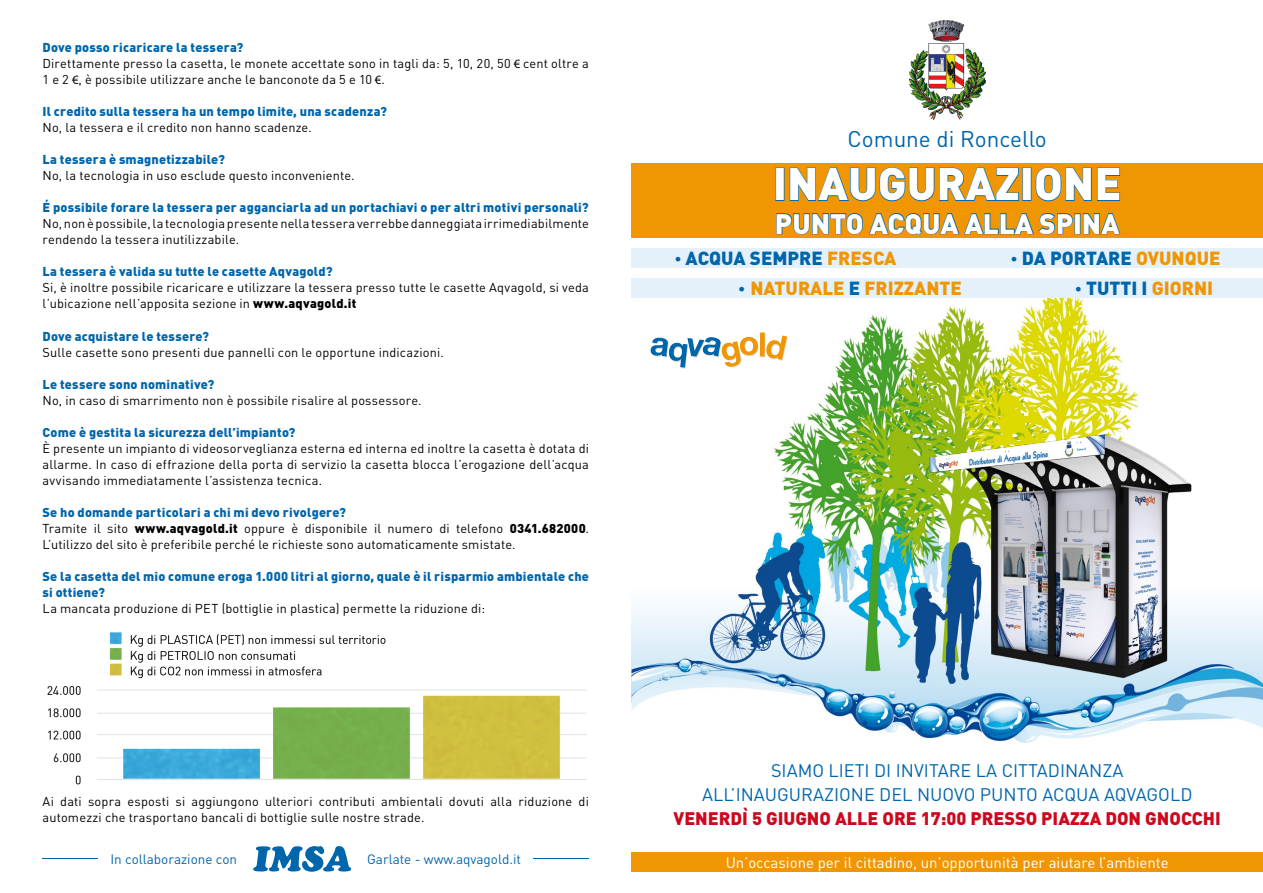
<style>
.page{position:relative;width:1263px;height:893px;background:#fff}
.page>*{position:absolute;margin:0;border:0;box-sizing:border-box;transform-origin:0 0}
.t1{font:900 45px "DIN";color:#fff}
.t2{font:900 27.75px "DIN";color:#fff}
.t3{font:22.5px "DIN";color:#0066ac}
.t4{font:900 18.75px "DIN";color:#0066ac}
.t5{font:900 18.75px "DIN";color:#f19603}
.t6{font:18px/24px "DIN";color:#0066ac;text-align:center}
.t7{font:900 18px "DIN";color:#cd071e}
.t8{font:15px "DIN";color:#fff}
.t9{font:13.5px "DIN";color:#0066ac}
.t10{font:12.75px/16px "DIN";letter-spacing:.015em;color:#000}
.t11{font:900 12.75px/16px "DIN";letter-spacing:.015em;color:#0066ac}
.s1{font-weight:900;color:#0066ac}
.s2{font-family:"Myriad Pro"}
.s3{font-weight:900}
.s4{font-family:"Webly Sleek UI Semilight";font-weight:400;font-style:italic}
.s5{color:#f19603}
.s6{font-family:"Webly Sleek UI Semilight";font-weight:400;font-style:italic;color:#0066ac}
.s7{color:#0066ac}
</style>
<div class="page">
<img style="left:631px;top:298px;width:632px;height:445px">
<img style="left:927px;top:432px;width:266px;height:247px">
<img style="left:909px;top:21px;width:76px;height:99px">
<div style="left:631px;top:164px;width:632px;height:74px;background:#f19603"></div>
<div style="left:775px;top:168px;width:9px;height:33px;border:1px solid #0066ac"></div>
<svg style="left:789px;top:167px;width:230px;height:35px"></svg>
<div style="left:1022px;top:168px;width:9px;height:33px;border:1px solid #0066ac"></div>
<svg style="left:1035px;top:167px;width:85px;height:35px"></svg>
<svg style="left:776px;top:213px;width:297px;height:23px"></svg>
<svg style="left:1083px;top:213px;width:38px;height:22px"></svg>
<div style="left:631px;top:249px;width:632px;height:19px;background:#e4f0fa"></div>
<div style="left:631px;top:279px;width:632px;height:19px;background:#e4f0fa"></div>
<div style="left:760px;top:334px;width:5px;height:24px;background:#e5c185"></div>
<svg style="left:650px;top:337px;width:108px;height:32px"></svg>
<div style="left:760px;top:332px;width:5px;height:24px;background:#f19603"></div>
<svg style="left:766px;top:335px;width:22px;height:26px"></svg>
<div style="left:631px;top:853px;width:632px;height:19px;background:#f19603"></div>
<svg style="left:253px;top:846px;width:98px;height:26px"></svg>
<hr style="left:43px;top:858px;width:55px;height:1px;background:#0066ac">
<hr style="left:534px;top:858px;width:55px;height:1px;background:#0066ac">
<img style="left:47px;top:632px;width:540px;height:153px">
<p class="t10" style="left:43px;top:39px;width:548px"><span class="s1">Dove posso ricaricare la tessera?<br></span>Direttamente presso la casetta, le monete accettate sono in tagli da: 5, 10, 20, 50 <span class="s2">€</span> cent oltre a<br>1 e 2 <span class="s2">€</span>, è possibile utilizzare anche le banconote da 5 e 10 <span class="s2">€</span>.</p>
<p class="t11" style="left:43px;top:102px;width:346px">Il credito sulla tessera ha un tempo limite, una scadenza?</p>
<p class="t10" style="left:43px;top:119px;width:271px">No, la tessera e il credito non hanno scadenze.</p>
<p class="t11" style="left:43px;top:151px;width:184px">La tessera è smagnetizzabile?</p>
<p class="t10" style="left:43px;top:167px;width:314px">No, la tecnologia in uso esclude questo inconveniente.</p>
<p class="t11" style="left:43px;top:199px;width:548px">É possibile forare la tessera per agganciarla ad un portachiavi o per altri motivi personali?</p>
<p class="t10" style="left:43px;top:215px;width:548px">No, non è possibile, la tecnologia presente nella tessera verrebbe danneggiata irrimediabilmente rendendo la tessera inutilizzabile.</p>
<p class="t11" style="left:43px;top:263px;width:292px">La tessera è valida su tutte le casette Aqvagold?</p>
<p class="t10" style="left:43px;top:280px;width:548px">Si, è inoltre possibile ricaricare e utilizzare la tessera presso tutte le casette Aqvagold, si veda l’ubicazione nell’apposita sezione in <span class="s3">www.aqvagold.it</span></p>
<p class="t11" style="left:43px;top:327px;width:168px">Dove acquistare le tessere?</p>
<p class="t10" style="left:43px;top:344px;width:403px">Sulle casette sono presenti due pannelli con le opportune indicazioni.</p>
<p class="t11" style="left:43px;top:375px;width:173px">Le tessere sono nominative?</p>
<p class="t10" style="left:43px;top:392px;width:381px">No, in caso di smarrimento non è possibile risalire al possessore.</p>
<p class="t11" style="left:43px;top:424px;width:254px">Come è gestita la sicurezza dell’impianto?</p>
<p class="t10" style="left:43px;top:440px;width:548px;text-align:justify">È presente un impianto di videosorveglianza esterna ed interna ed inoltre la casetta è dotata di allarme. In caso di effrazione della porta di servizio la casetta blocca l’erogazione dell’acqua avvisando immediatamente l’assistenza tecnica.</p>
<p class="t10" style="left:43px;top:504px;width:548px"><span class="s1">Se ho domande particolari a chi mi devo rivolgere?<br></span>Tramite il sito <span class="s3">www.aqvagold.it</span> oppure è disponibile il numero di telefono <span class="s3">0341.682000</span>.<br>L’utilizzo del sito è preferibile perché le richieste sono automaticamente smistate.</p>
<p class="t11" style="left:43px;top:568px;width:548px">Se la casetta del mio comune eroga 1.000 litri al giorno, quale è il risparmio ambientale che si ottiene?</p>
<p class="t10" style="left:43px;top:601px;width:444px">La mancata produzione di PET (bottiglie in plastica) permette la riduzione di:</p>
<p class="t10" style="left:43px;top:793px;width:548px">Ai dati sopra esposti si aggiungono ulteriori contributi ambientali dovuti alla riduzione di automezzi che trasportano bancali di bottiglie sulle nostre strade.</p>
<p class="t9" style="left:110px;top:850px;width:128px">In collaborazione con</p>
<p class="t9" style="left:367px;top:850px;width:155px">Garlate - www.aqvagold.it</p>
<h3 class="t3" style="left:848px;top:125px;width:201px">Comune di Roncello</h3>
<h1 class="t1" style="left:773px;top:154px;width:350px">INAUGURAZIONE</h1>
<h2 class="t2" style="left:775px;top:205px;width:346px">PUNTO ACQUA ALLA SPINA</h2>
<h3 class="t4" style="left:674px;top:246px;width:224px"><span class="s4">•</span> ACQUA SEMPRE <span class="s5">FRESCA</span></h3>
<h3 class="t4" style="left:1010px;top:246px;width:212px"><span class="s4">•</span> DA PORTARE <span class="s5">OVUNQUE</span></h3>
<h3 class="t5" style="left:738px;top:276px;width:226px"><span class="s6">•</span> NATURALE <span class="s7">E</span> FRIZZANTE</h3>
<h3 class="t4" style="left:1074px;top:276px;width:140px"><span class="s4">•</span> TUTTI I <span class="s5">GIORNI</span></h3>
<h3 class="t6" style="left:702px;top:758px;width:492px">SIAMO LIETI DI INVITARE LA CITTADINANZA<br>ALL’INAUGURAZIONE DEL NUOVO PUNTO ACQUA AQVAGOLD</h3>
<h3 class="t7" style="left:673px;top:807px;width:549px">VENERDÌ 5 GIUGNO ALLE ORE 17:00 PRESSO PIAZZA DON GNOCCHI</h3>
<p class="t8" style="left:726px;top:853px;width:445px">Un’occasione per il cittadino, un’opportunità per aiutare l’ambiente</p>
</div>
